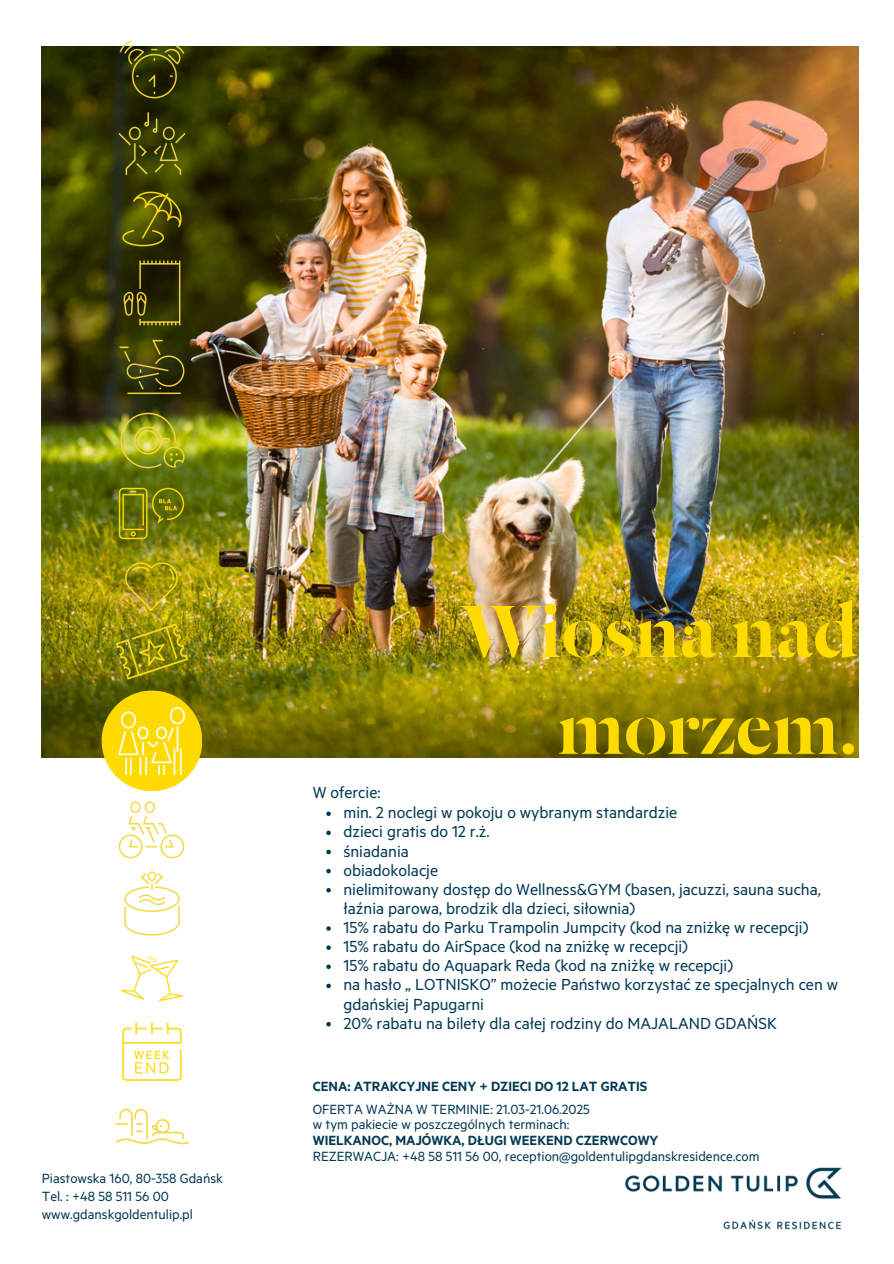
<style>
.page{position:relative;width:894px;height:1264px;background:#fff}
.page>*{position:absolute;margin:0;border:0;box-sizing:border-box;transform-origin:0 0}
.t1{font:500 81px/96.8px "Dala Floda";color:#ffdb00;text-align:right}
.t2{font:18px/19.2px "Metric";color:#003852}
.t3{font:15px "Metric";color:#003852}
.t4{font:600 15px "Metric";color:#003852}
</style>
<div class="page">
<img style="left:42px;top:47px;width:815px;height:710px">
<img style="left:625px;top:1167px;width:217px;height:63px">
<img style="left:99px;top:40px;width:107px;height:49px">
<img style="left:98px;top:272px;width:107px;height:42px">
<img style="left:97px;top:89px;width:109px;height:109px">
<img style="left:98px;top:314px;width:107px;height:106px">
<img style="left:87px;top:587px;width:129px;height:129px">
<img style="left:98px;top:165px;width:107px;height:107px">
<img style="left:98px;top:568px;width:108px;height:73px">
<img style="left:124px;top:884px;width:56px;height:39px">
<img style="left:116px;top:776px;width:72px;height:108px">
<img style="left:122px;top:1033px;width:60px;height:32px">
<img style="left:115px;top:1065px;width:74px;height:80px">
<div style="left:102px;top:690px;width:100px;height:101px;background:#feda00;border-radius:50%"></div>
<img style="left:119px;top:707px;width:65px;height:67px">
<img style="left:120px;top:923px;width:63px;height:110px">
<img style="left:99px;top:387px;width:106px;height:73px">
<img style="left:98px;top:460px;width:108px;height:108px">
<svg style="left:326px;top:811px;width:5px;height:5px"></svg>
<svg style="left:326px;top:830px;width:5px;height:5px"></svg>
<svg style="left:326px;top:849px;width:5px;height:5px"></svg>
<svg style="left:326px;top:868px;width:5px;height:5px"></svg>
<svg style="left:326px;top:888px;width:5px;height:4px"></svg>
<svg style="left:326px;top:926px;width:5px;height:4px"></svg>
<svg style="left:326px;top:945px;width:5px;height:4px"></svg>
<svg style="left:326px;top:964px;width:5px;height:5px"></svg>
<svg style="left:326px;top:983px;width:5px;height:5px"></svg>
<svg style="left:326px;top:1022px;width:5px;height:4px"></svg>
<p class="t3" style="left:42px;top:1171px;width:182px">Piastowska 160, 80-358 Gdańsk</p>
<p class="t3" style="left:42px;top:1189px;width:129px">Tel. : +48 58 511 56 00</p>
<p class="t3" style="left:42px;top:1207px;width:152px">www.gdanskgoldentulip.pl</p>
<p class="t1" style="left:461px;top:588px;width:398px">Wiosna nad morzem.</p>
<p class="t2" style="left:313px;top:783px;width:69px">W ofercie:</p>
<p class="t2" style="left:343px;top:804px;width:335px">min. 2 noclegi w pokoju o wybranym standardzie</p>
<p class="t2" style="left:343px;top:823px;width:147px">dzieci gratis do 12 r.ż.</p>
<p class="t2" style="left:343px;top:842px;width:67px">śniadania</p>
<p class="t2" style="left:343px;top:861px;width:96px">obiadokolacje</p>
<p class="t2" style="left:343px;top:880px;width:479px">nielimitowany dostęp do Wellness&amp;GYM (basen, jacuzzi, sauna sucha, łaźnia parowa, brodzik dla dzieci, siłownia)</p>
<p class="t2" style="left:343px;top:918px;width:466px">15% rabatu do Parku Trampolin Jumpcity (kod na zniżkę w recepcji)</p>
<p class="t2" style="left:343px;top:938px;width:346px">15% rabatu do AirSpace (kod na zniżkę w recepcji)</p>
<p class="t2" style="left:343px;top:957px;width:391px">15% rabatu do Aquapark Reda (kod na zniżkę w recepcji)</p>
<h1 class="t2" style="left:343px;top:976px;width:496px">na hasło „ LOTNISKO” możecie Państwo korzystać ze specjalnych cen w gdańskiej Papugarni</h1>
<p class="t2" style="left:343px;top:1014px;width:435px">20% rabatu na bilety dla całej rodziny do MAJALAND GDAŃSK</p>
<p class="t4" style="left:313px;top:1079px;width:336px">CENA: ATRAKCYJNE CENY + DZIECI DO 12 LAT GRATIS</p>
<h2 class="t3" style="left:313px;top:1102px;width:278px">OFERTA WAŻNA W TERMINIE: 21.03-21.06.2025</h2>
<p class="t3" style="left:313px;top:1117px;width:258px">w tym pakiecie w poszczególnych terminach:</p>
<p class="t4" style="left:313px;top:1133px;width:347px">WIELKANOC, MAJÓWKA, DŁUGI WEEKEND CZERWCOWY</p>
<p class="t3" style="left:313px;top:1149px;width:448px">REZERWACJA: +48 58 511 56 00, reception@goldentulipgdanskresidence.com</p>
</div>
